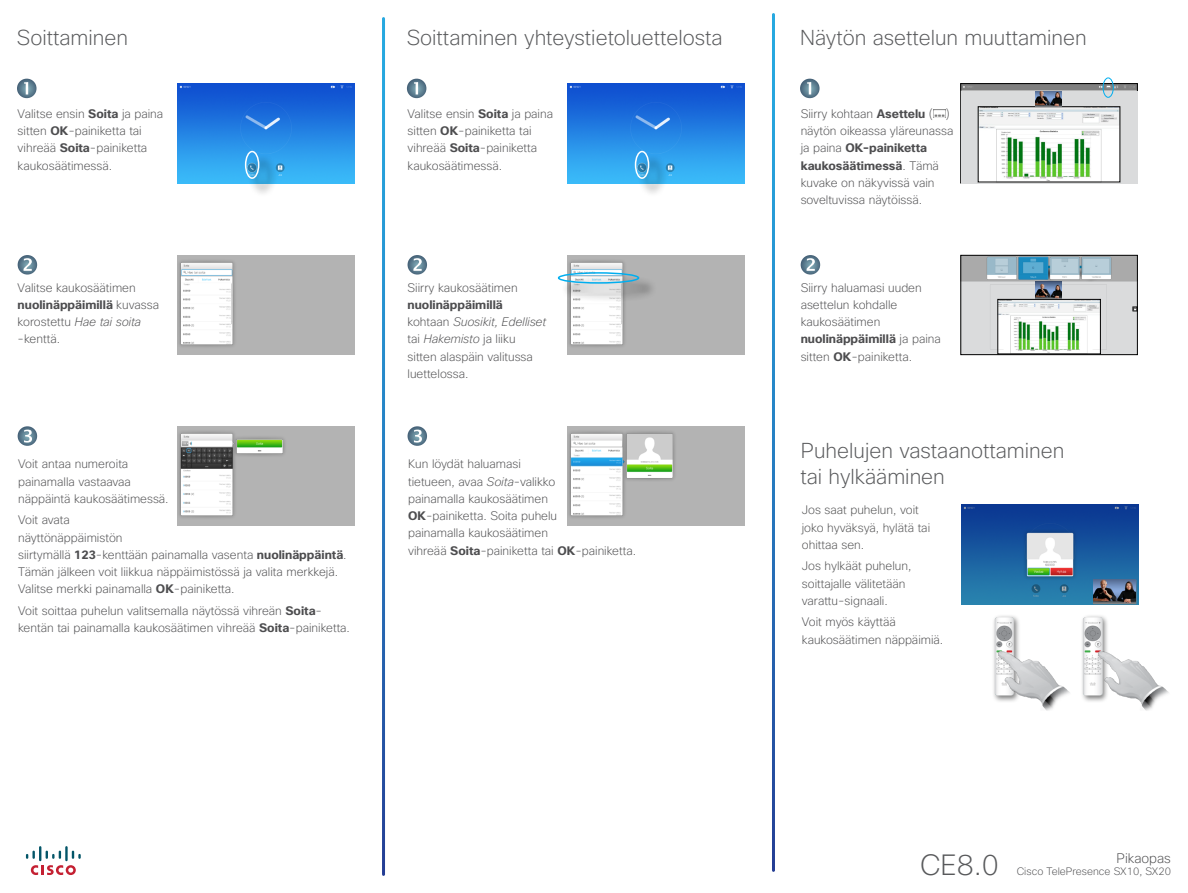
<style>
.page{position:relative;width:1188px;height:893px;background:#fff}
.page>*{position:absolute;margin:0;border:0;box-sizing:border-box;transform-origin:0 0}
.Subhead1-in-Body-Tex{font:200 28.5px "Cisco Sans";color:#58595b}
.Subhead1-in-Body-Tex-2{font:200 21px/25.2px "Cisco Sans";color:#58595b}
.CartoonAnnotation{font:200 13.5px "Cisco Sans";color:#4d4d4f}
.CartoonAnnotation-2{font:200 12px/17.2px "Cisco Sans";color:#4d4d4f}
.CartoonAnnotation-3{font:200 12px/17.2px "Cisco Sans";color:#4e4e4f}
.CartoonAnnotation-4{font:200 10.5px "Cisco Sans";color:#4d4d4f}
.s1{font-weight:700}
.s2{font-style:italic}
.s3{color:#4d4d4f}
</style>
<div class="page">
<svg style="left:18px;top:426px;width:19px;height:20px"></svg>
<svg style="left:17px;top:79px;width:20px;height:19px"></svg>
<svg style="left:18px;top:255px;width:19px;height:20px"></svg>
<img style="left:177px;top:84px;width:178px;height:99px">
<img style="left:177px;top:255px;width:178px;height:100px">
<img style="left:177px;top:426px;width:178px;height:100px">
<div style="left:248px;top:154px;width:30px;height:43px;background:#000;opacity:.75"></div>
<div style="left:245px;top:151px;width:14px;height:28px;border:2px solid #fff;border-radius:50%"></div>
<svg style="left:408px;top:426px;width:19px;height:20px"></svg>
<svg style="left:407px;top:79px;width:19px;height:19px"></svg>
<svg style="left:408px;top:255px;width:19px;height:20px"></svg>
<img style="left:567px;top:84px;width:178px;height:99px">
<img style="left:567px;top:255px;width:178px;height:100px">
<img style="left:567px;top:426px;width:178px;height:100px">
<svg style="left:800px;top:79px;width:20px;height:19px"></svg>
<svg style="left:801px;top:255px;width:19px;height:20px"></svg>
<svg style="left:933px;top:109px;width:13px;height:9px"></svg>
<div style="left:637px;top:154px;width:31px;height:43px;background:#000;opacity:.75"></div>
<div style="left:635px;top:151px;width:14px;height:28px;border:2px solid #fff;border-radius:50%"></div>
<div style="left:561px;top:275px;width:96px;height:27px;background:#000;opacity:.75"></div>
<div style="left:558px;top:272px;width:81px;height:12px;border:2px solid #00aeef;border-radius:50%"></div>
<div style="left:1080px;top:614px;width:29px;height:89px;background:#000;opacity:.52"></div>
<img style="left:1080px;top:614px;width:27px;height:85px">
<img style="left:1098px;top:650px;width:71px;height:61px">
<div style="left:991px;top:614px;width:30px;height:89px;background:#f8f8f8"></div>
<img style="left:994px;top:616px;width:25px;height:83px">
<img style="left:998px;top:650px;width:72px;height:61px">
<img style="left:961px;top:505px;width:177px;height:100px">
<img style="left:1093px;top:580px;width:43px;height:24px">
<svg style="left:26px;top:846px;width:55px;height:29px"></svg>
<img style="left:963px;top:85px;width:173px;height:6px">
<div style="left:961px;top:83px;width:177px;height:100px;border:1px solid #000"></div>
<svg style="left:961px;top:91px;width:177px;height:92px;background:#cdcece"></svg>
<div style="left:1103px;top:77px;width:11px;height:21px;border:1px solid #00aeef;border-radius:50%"></div>
<img style="left:980px;top:109px;width:138px;height:71px">
<img style="left:1035px;top:91px;width:27px;height:15px">
<img style="left:963px;top:257px;width:173px;height:96px">
<div style="left:961px;top:255px;width:177px;height:100px;border:1px solid #000"></div>
<p class="Subhead1-in-Body-Tex-2" style="left:17px;top:25px;width:113px">Soittaminen</p>
<p class="CartoonAnnotation-2" style="left:18px;top:105px;width:147px">Valitse ensin <span class="s1">Soita</span> ja paina sitten <span class="s1">OK</span>-painiketta tai vihreää <span class="s1">Soita</span>-painiketta kaukosäätimessä.</p>
<p class="CartoonAnnotation-2" style="left:18px;top:279px;width:143px">Valitse kaukosäätimen <span class="s1">nuolinäppäimillä</span> kuvassa korostettu <span class="s2">Hae tai soita </span>-kenttä.</p>
<p class="CartoonAnnotation-2" style="left:18px;top:455px;width:152px">Voit antaa numeroita painamalla vastaavaa näppäintä kaukosäätimessä.</p>
<p class="CartoonAnnotation-2" style="left:18px;top:511px;width:330px">Voit avata<br>näyttönäppäimistön<br>siirtymällä <span class="s1">123</span>-kenttään painamalla vasenta <span class="s1">nuolinäppäintä</span>.<br>Tämän jälkeen voit liikkua näppäimistössä ja valita merkkejä.<br>Valitse merkki painamalla <span class="s1">OK</span>-painiketta.</p>
<p class="CartoonAnnotation-2" style="left:18px;top:602px;width:333px">Voit soittaa puhelun valitsemalla näytössä vihreän <span class="s1">Soita&shy;</span>kentän tai painamalla kaukosäätimen vihreää <span class="s1">Soita</span>-painiketta.</p>
<p class="Subhead1-in-Body-Tex-2" style="left:407px;top:25px;width:317px">Soittaminen yhteystietoluettelosta</p>
<p class="Subhead1-in-Body-Tex-2" style="left:800px;top:25px;width:288px">Näytön asettelun muuttaminen</p>
<p class="CartoonAnnotation-2" style="left:408px;top:105px;width:147px">Valitse ensin <span class="s1">Soita</span> ja paina sitten <span class="s1">OK</span>-painiketta tai vihreää <span class="s1">Soita</span>-painiketta kaukosäätimessä.</p>
<p class="CartoonAnnotation-2" style="left:408px;top:279px;width:140px">Siirry kaukosäätimen <span class="s1">nuolinäppäimillä </span>kohtaan <span class="s2">Suosikit, Edelliset </span>tai <span class="s2">Hakemisto</span> ja liiku sitten alaspäin valitussa luettelossa.</p>
<p class="CartoonAnnotation-2" style="left:408px;top:455px;width:230px">Kun löydät haluamasi<br>tietueen, avaa <span class="s2">Soita</span>-valikko<br>painamalla kaukosäätimen<br><span class="s1">OK</span>-painiketta. Soita puhelu<br>painamalla kaukosäätimen<br>vihreää <span class="s1">Soita</span>-painiketta tai <span class="s1">OK</span>-painiketta.</p>
<p class="CartoonAnnotation-2" style="left:801px;top:105px;width:154px">Siirry kohtaan <span class="s1">Asettelu</span> ( ) näytön oikeassa yläreunassa ja paina <span class="s1">OK-painiketta kaukosäätimessä</span>. Tämä kuvake on näkyvissä vain soveltuvissa näytöissä.</p>
<p class="CartoonAnnotation-2" style="left:801px;top:279px;width:142px">Siirry haluamasi uuden asettelun kohdalle kaukosäätimen <span class="s1">nuolinäppäimillä</span> ja paina sitten <span class="s1">OK</span>-painiketta.</p>
<p class="Subhead1-in-Body-Tex-2" style="left:800px;top:438px;width:266px">Puhelujen vastaanottaminen tai hylkääminen</p>
<p class="CartoonAnnotation-3" style="left:802px;top:501px;width:130px">Jos saat puhelun, voit joko hyväksyä, hylätä tai ohittaa sen.</p>
<p class="CartoonAnnotation-3" style="left:802px;top:557px;width:111px">Jos hylkäät puhelun, soittajalle välitetään <span class="s3">varattu-signaali.</span></p>
<p class="CartoonAnnotation-2" style="left:802px;top:613px;width:143px">Voit myös käyttää kaukosäätimen näppäimiä.</p>
<p class="Subhead1-in-Body-Tex" style="left:920px;top:847px;width:80px">CE8.0</p>
<p class="CartoonAnnotation" style="left:1117px;top:850px;width:56px">Pikaopas</p>
<p class="CartoonAnnotation-4" style="left:1017px;top:865px;width:156px">Cisco TelePresence SX10, SX20</p>
</div>
